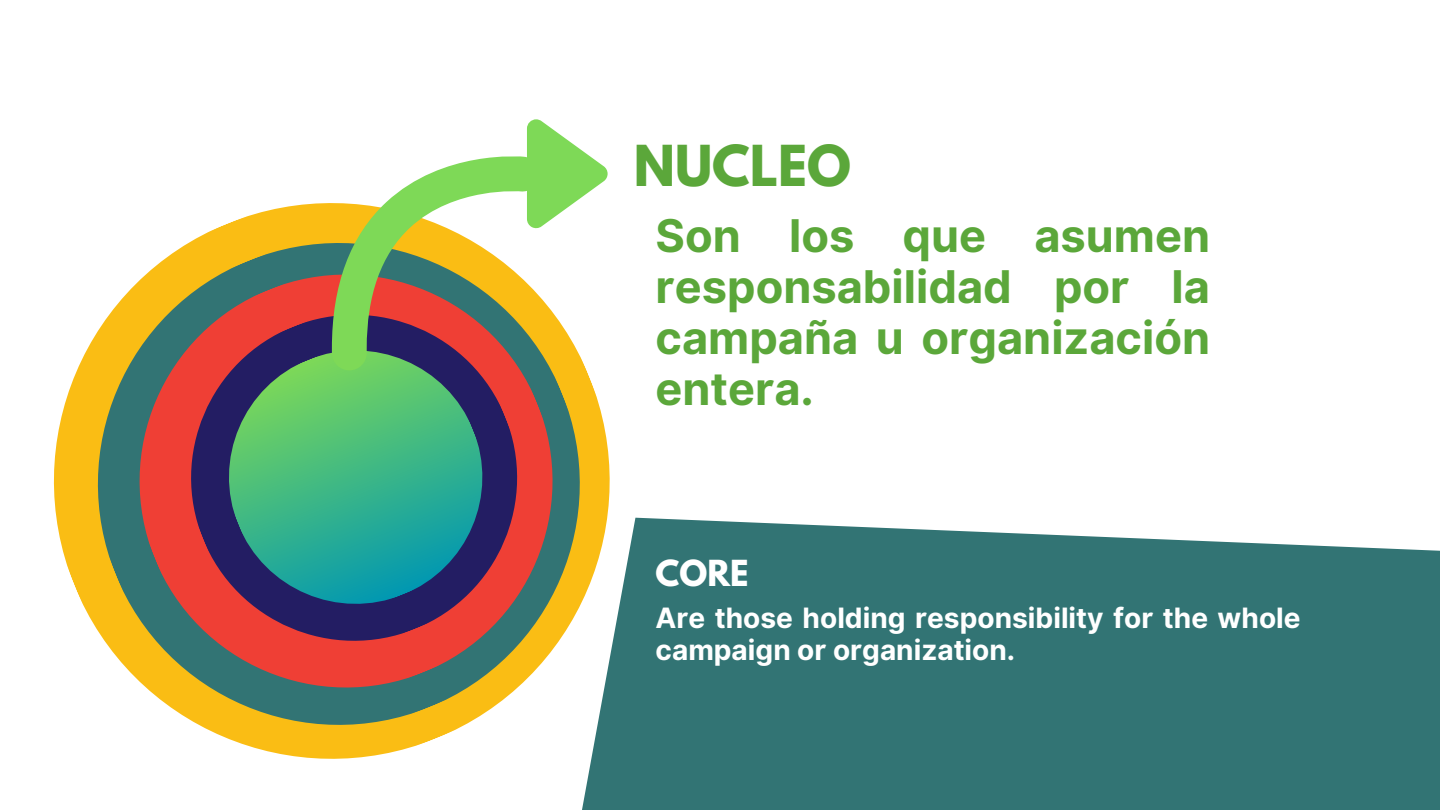
<style>
.page{position:relative;width:1440px;height:810px;background:#fff}
.page>*{position:absolute;margin:0;border:0;box-sizing:border-box;transform-origin:0 0}
.t1{font:700 50px "League Spartan";color:#5ba73a}
.t2{font:700 45.1px/51px "Inter";color:#5ba73a;text-align:justify}
.t3{font:700 31.8px "League Spartan";color:#fff}
.t4{font:700 28.1px/31.5px "Inter";color:#fff}
</style>
<div class="page">
<div style="left:582px;top:518px;width:858px;height:292px;background:#327474"></div>
<svg style="left:53px;top:203px;width:594px;height:593px"></svg>
<svg style="left:66px;top:211px;width:546px;height:546px"></svg>
<svg style="left:112px;top:247px;width:468px;height:468px;background:#9f9260"></svg>
<svg style="left:169px;top:293px;width:370px;height:370px;background:#ac4747"></svg>
<svg style="left:212px;top:334px;width:287px;height:287px;background:#428275"></svg>
<svg style="left:332px;top:119px;width:276px;height:251px"></svg>
<p class="t1" style="left:634px;top:141px;width:219px">NUCLEO</p>
<h1 class="t2" style="left:656px;top:210px;width:556px">Son los que asumen responsabilidad por la campaña u organización entera.</h1>
<p class="t3" style="left:656px;top:557px;width:94px">CORE</p>
<h2 class="t4" style="left:656px;top:602px;width:647px">Are those holding responsibility for the whole campaign or organization.</h2>
</div>
